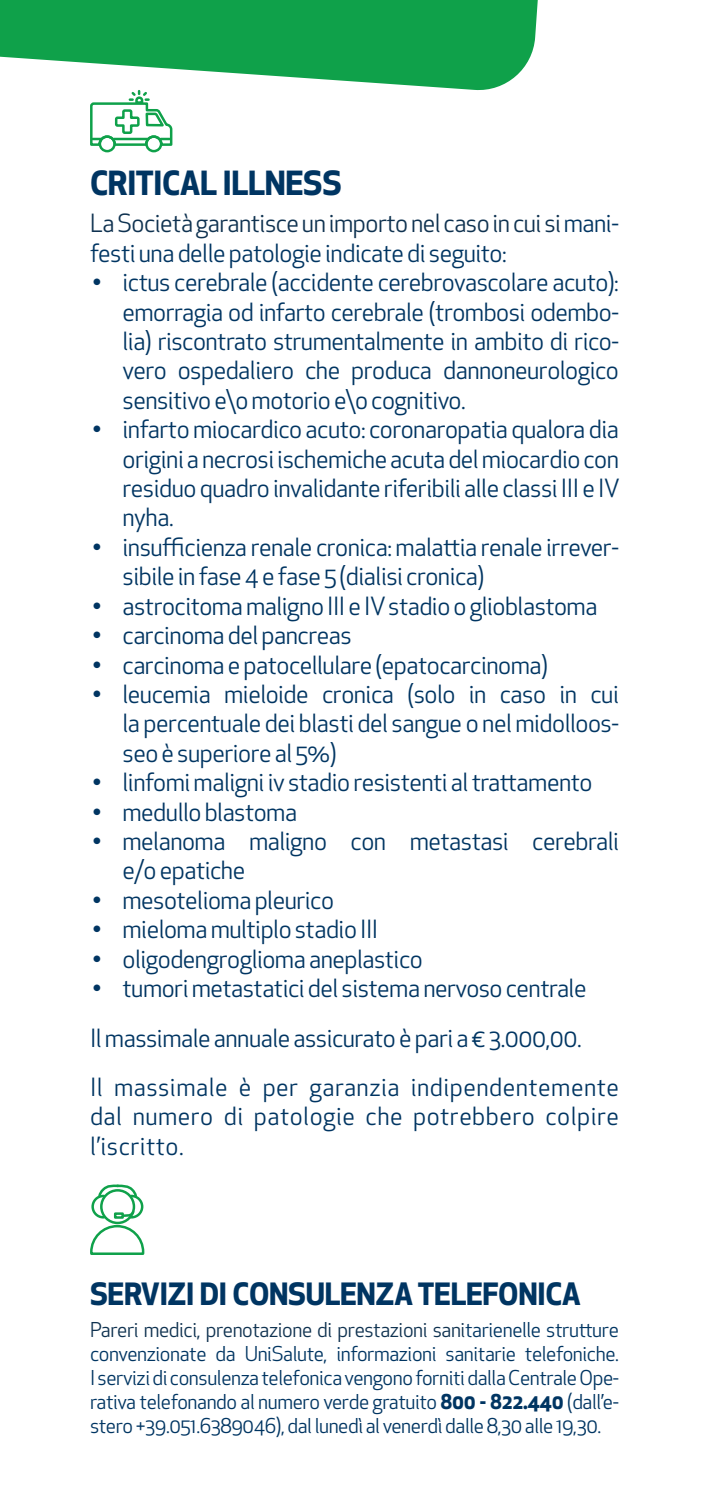
<style>
.page{position:relative;width:709px;height:1489px;background:#fff}
.page>*{position:absolute;margin:0;border:0;box-sizing:border-box;transform-origin:0 0}
.t1{font:700 32.5px "Apex New";letter-spacing:-.01em;color:#003562}
.t2{font:700 30px "Apex New";letter-spacing:-.01em;color:#003562}
.t3{font:24.5px/29.5px "Apex New";letter-spacing:-.02em;color:#003562;text-align:justify}
.t4{font:20px/24px "Apex New";letter-spacing:-.02em;color:#003562;text-align:justify}
.s1{color:#0f3250}
.s2{font-weight:700}
</style>
<div class="page">
<svg style="left:0;top:0;width:538px;height:91px;fill:#0fa14a"></svg>
<svg style="left:90px;top:1184px;width:55px;height:71px"></svg>
<div style="left:114px;top:1212px;width:10px;height:6px;border:2px solid #0fa14a"></div>
<div style="left:99px;top:135px;width:17px;height:17px;border:2px solid #0fa14a;border-radius:50%"></div>
<div style="left:145px;top:135px;width:17px;height:17px;border:2px solid #0fa14a;border-radius:50%"></div>
<svg style="left:89px;top:90px;width:85px;height:57px"></svg>
<p class="t1" style="left:90px;top:159px;width:253px">CRITICAL ILLNESS</p>
<p class="t3" style="left:90px;top:209px;width:530px"><span class="s1">La Società garantisce un importo nel caso in cui si</span> mani&shy;festi una delle patologie indicate di seguito:</p>
<p class="t3" style="left:122px;top:267px;width:498px;text-indent:-30px">• ictus cerebrale (accidente cerebrovascolare acuto): emorragia od infarto cerebrale (trombosi odembo&shy;lia) riscontrato strumentalmente in ambito di rico&shy;vero ospedaliero che produca dannoneurologico sensitivo e\o motorio e\o cognitivo.</p>
<p class="t3" style="left:122px;top:414px;width:498px;text-indent:-30px">• infarto miocardico acuto: coronaropatia qualora dia origini a necrosi ischemiche acuta del miocardio con residuo quadro invalidante riferibili alle classi III e IV nyha.</p>
<p class="t3" style="left:122px;top:532px;width:498px;text-indent:-30px">• insufficienza renale cronica: malattia renale irrever&shy;sibile in fase 4 e fase 5 (dialisi cronica)</p>
<p class="t3" style="left:92px;top:591px;width:506px">• astrocitoma maligno III e IV stadio o glioblastoma</p>
<p class="t3" style="left:92px;top:620px;width:261px">• carcinoma del pancreas</p>
<p class="t3" style="left:92px;top:650px;width:457px">• carcinoma e patocellulare (epatocarcinoma)</p>
<p class="t3" style="left:122px;top:679px;width:498px;text-indent:-30px">• leucemia mieloide cronica (solo in caso in cui la percentuale dei blasti del sangue o nel midolloos&shy;seo è superiore al 5%)</p>
<p class="t3" style="left:92px;top:767px;width:501px">• linfomi maligni iv stadio resistenti al trattamento</p>
<p class="t3" style="left:92px;top:797px;width:206px">• medullo blastoma</p>
<p class="t3" style="left:122px;top:826px;width:498px;text-indent:-30px">• melanoma maligno con metastasi cerebrali e/o epatiche</p>
<p class="t3" style="left:92px;top:885px;width:243px">• mesotelioma pleurico</p>
<p class="t3" style="left:92px;top:914px;width:287px">• mieloma multiplo stadio III</p>
<p class="t3" style="left:92px;top:944px;width:332px">• oligodengroglioma aneplastico</p>
<p class="t3" style="left:92px;top:973px;width:495px">• tumori metastatici del sistema nervoso centrale</p>
<p class="t3" style="left:90px;top:1022px;width:493px">Il massimale annuale assicurato è pari a € 3.000,00.</p>
<p class="t3" style="left:90px;top:1072px;width:530px">Il massimale è per garanzia indipendentemente dal numero di patologie che potrebbero colpire l’iscritto.</p>
<p class="t2" style="left:90px;top:1271px;width:492px">SERVIZI DI CONSULENZA TELEFONICA</p>
<p class="t4" style="left:90px;top:1317px;width:530px"><span class="s1">Pareri medici, prenotazione di prestazioni sani</span>tarienelle strutture convenzionate da UniSalute, informazioni sanitarie telefoniche.<br>I servizi di consulenza telefonica vengono forniti dalla Centrale Ope&shy;rativa telefonando al numero verde gratuito <span class="s2">800 - 822.440</span> (dall’e&shy;stero +39.051.6389046), dal lunedì al venerdì dalle 8,30 alle 19,30.</p>
</div>
